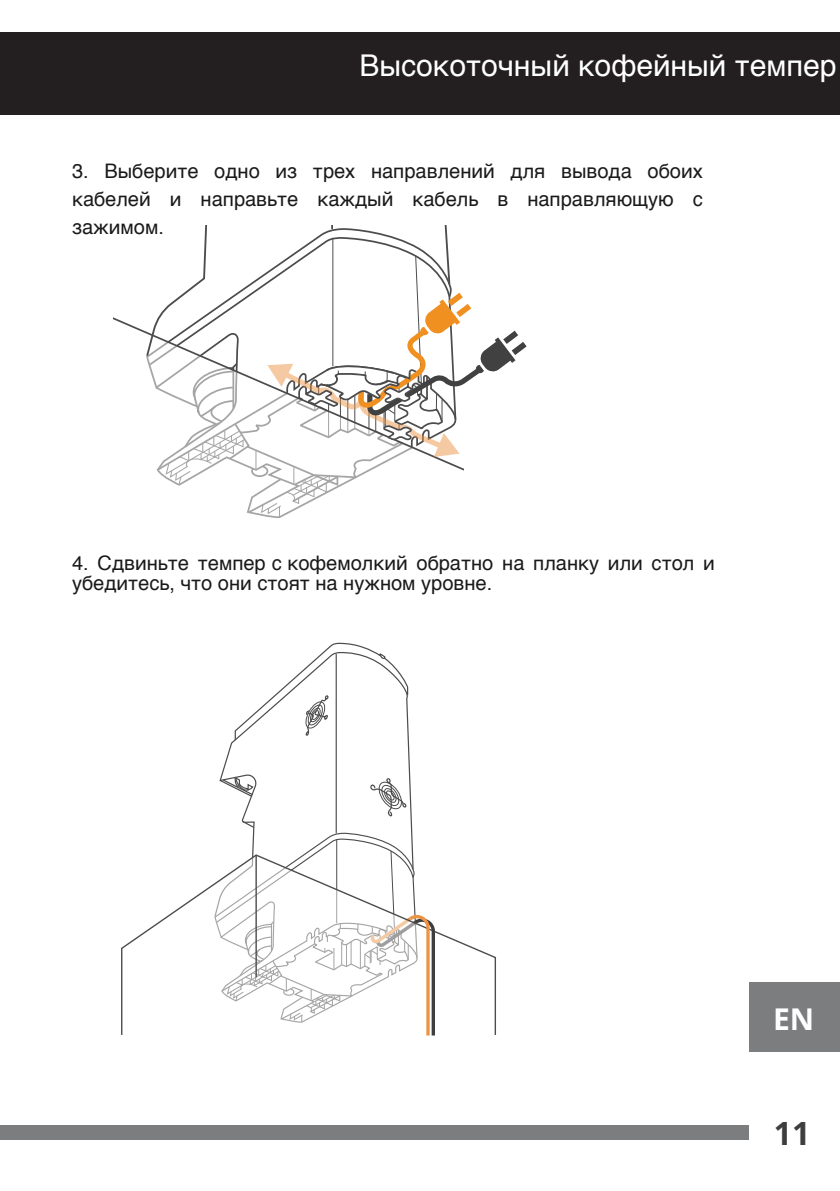
<style>
.page{position:relative;width:840px;height:1191px;background:#fff}
.page>*{position:absolute;margin:0;border:0;box-sizing:border-box;transform-origin:0 0}
.t1{font:700 32px "Open Sans";color:#3e3e3f}
.t2{font:30px "Helvetica";color:#fff}
.t3{font:700 30px "Open Sans";color:#fff}
.t4{font:20px/28px "Helvetica";color:#1a1a1a;text-align:justify}
</style>
<div class="page">
<div style="left:0;top:1125px;width:748px;height:15px;background:#7b7d7f"></div>
<div style="left:748px;top:982px;width:91px;height:70px;background:#7b7d7f"></div>
<div style="left:0;top:32px;width:839px;height:83px;background:#231f20"></div>
<svg style="left:145px;top:226px;width:304px;height:132px"></svg>
<svg style="left:154px;top:255px;width:372px;height:262px"></svg>
<svg style="left:121px;top:883px;width:375px;height:152px"></svg>
<svg style="left:214px;top:642px;width:222px;height:394px"></svg>
<h2 class="t2" style="left:359px;top:53px;width:478px">Высокоточный кофейный темпер</h2>
<p class="t4" style="left:72px;top:159px;width:631px">3. Выберите одно из трех направлений для вывода обоих кабелей и направьте каждый кабель в направляющую с зажимом.</p>
<p class="t4" style="left:72px;top:555px;width:643px;line-height:20px">4. Сдвиньте темпер с кофемолкий обратно на планку или стол и убедитесь, что они стоят на нужном уровне.</p>
<h2 class="t3" style="left:772px;top:998px;width:43px">EN</h2>
<h1 class="t1" style="left:773px;top:1110px;width:38px">11</h1>
</div>
